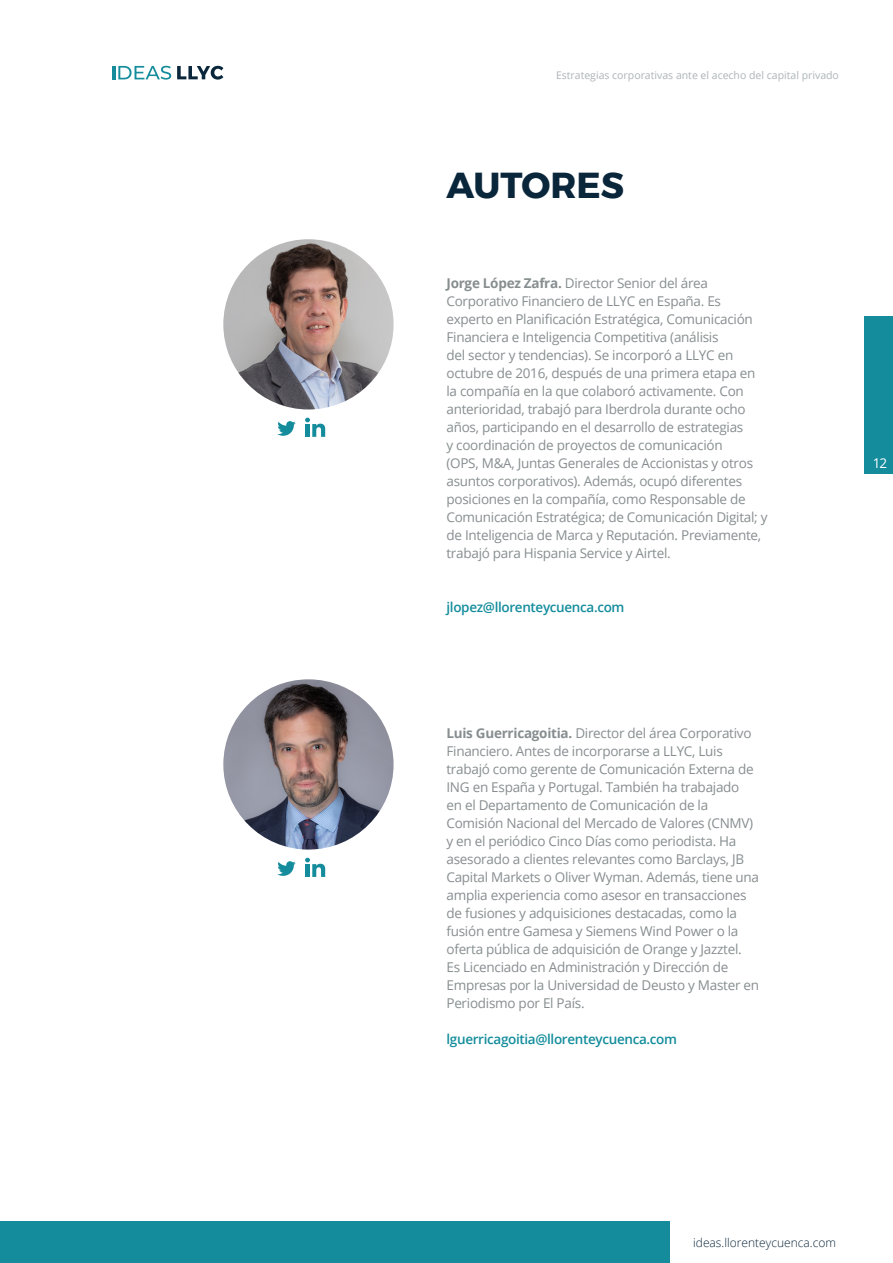
<style>
.page{position:relative;width:893px;height:1263px;background:#fff}
.page>*{position:absolute;margin:0;border:0;box-sizing:border-box;transform-origin:0 0}
.t1{font:700 36px "Montserrat";color:#0a263b}
.t2{font:13.5px/18px "Open Sans";letter-spacing:-.02em;color:#878e90}
.t3{font:600 13.5px "Open Sans";letter-spacing:-.025em;color:#148d9c}
.t4{font:13.5px "Open Sans";color:#fff}
.t5{font:300 12px "Open Sans";color:#0a263b}
.t6{font:10.5px "Open Sans";color:#acb4b6}
.s1{font-weight:700}
</style>
<div class="page">
<svg style="left:112px;top:66px;width:59px;height:14px"></svg>
<svg style="left:177px;top:66px;width:46px;height:14px"></svg>
<div style="left:864px;top:316px;width:29px;height:158px;background:#148c9c"></div>
<div style="left:0;top:1221px;width:669px;height:42px;background:#148c9c"></div>
<img style="left:223px;top:239px;width:171px;height:170px;border-radius:85px">
<svg style="left:277px;top:421px;width:19px;height:15px"></svg>
<svg style="left:305px;top:418px;width:20px;height:19px"></svg>
<img style="left:223px;top:679px;width:171px;height:170px;border-radius:85px">
<svg style="left:277px;top:861px;width:19px;height:15px"></svg>
<svg style="left:305px;top:858px;width:20px;height:19px"></svg>
<p class="t6" style="left:556px;top:68px;width:284px">Estrategias corporativas ante el acecho del capital privado</p>
<h1 class="t1" style="left:446px;top:156px;width:179px">AUTORES</h1>
<p class="t2" style="left:446px;top:274px;width:323px"><span class="s1">Jorge López Zafra.</span> Director Senior del área Corporativo Financiero de LLYC en España. Es experto en Planificación Estratégica, Comunicación Financiera e Inteligencia Competitiva (análisis<br>del sector y tendencias). Se incorporó a LLYC en octubre de 2016, después de una primera etapa en la compañía en la que colaboró activamente. Con anterioridad, trabajó para Iberdrola durante ocho años, participando en el desarrollo de estrategias<br>y coordinación de proyectos de comunicación<br>(OPS, M&amp;A, Juntas Generales de Accionistas y otros asuntos corporativos). Además, ocupó diferentes posiciones en la compañía, como Responsable de Comunicación Estratégica; de Comunicación Digital; y de Inteligencia de Marca y Reputación. Previamente, trabajó para Hispania Service y Airtel.</p>
<p class="t3" style="left:446px;top:598px;width:180px">jlopez@llorenteycuenca.com</p>
<p class="t4" style="left:873px;top:454px;width:16px">12</p>
<p class="t2" style="left:446px;top:724px;width:314px"><span class="s1">Luis Guerricagoitia.</span> Director del área Corporativo Financiero. Antes de incorporarse a LLYC, Luis trabajó como gerente de Comunicación Externa de ING en España y Portugal. También ha trabajado<br>en el Departamento de Comunicación de la Comisión Nacional del Mercado de Valores (CNMV) y en el periódico Cinco Días como periodista. Ha asesorado a clientes relevantes como Barclays, JB Capital Markets o Oliver Wyman. Además, tiene una amplia experiencia como asesor en transacciones de fusiones y adquisiciones destacadas, como la fusión entre Gamesa y Siemens Wind Power o la oferta pública de adquisición de Orange y Jazztel.<br>Es Licenciado en Administración y Dirección de Empresas por la Universidad de Deusto y Master en Periodismo por El País.</p>
<p class="t3" style="left:446px;top:1030px;width:232px">lguerricagoitia@llorenteycuenca.com</p>
<p class="t5" style="left:693px;top:1234px;width:144px">ideas.llorenteycuenca.com</p>
</div>
